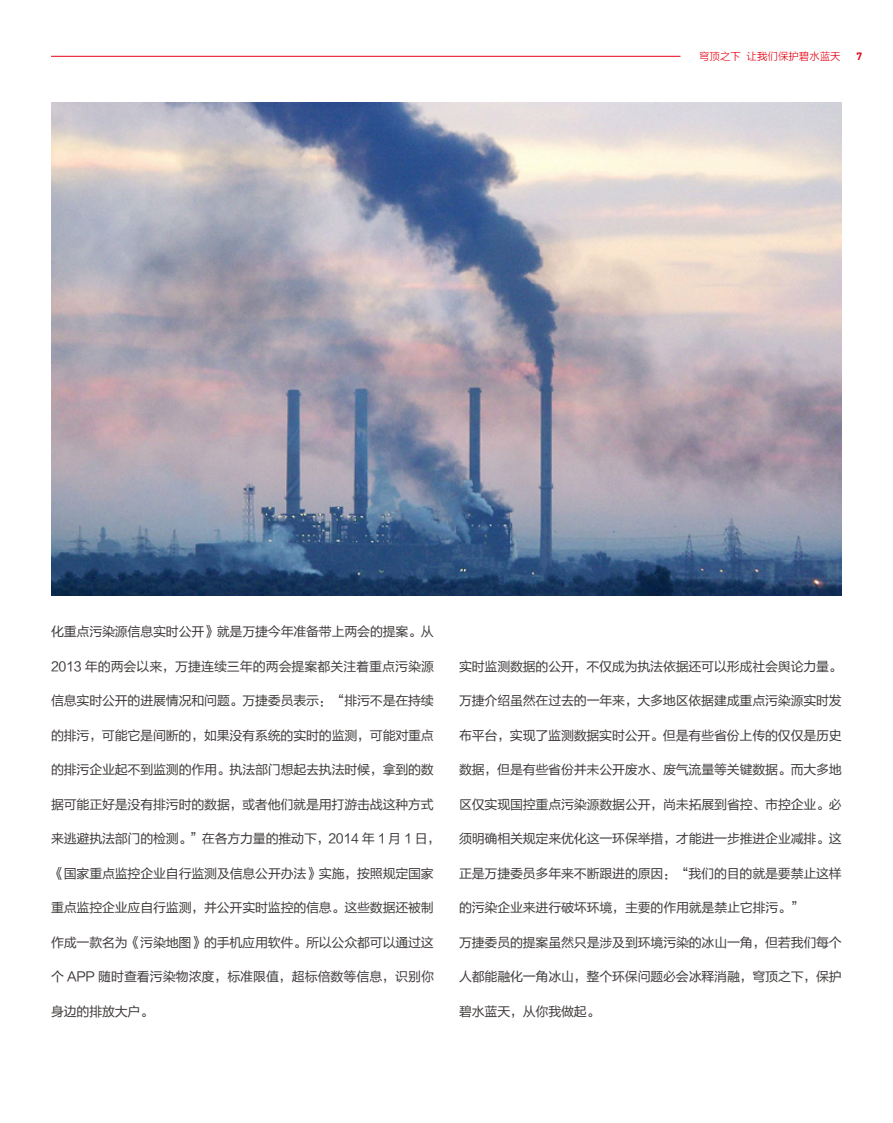
<style>
.page{position:relative;width:893px;height:1123px;background:#fff}
.page>*{position:absolute;margin:0;border:0;box-sizing:border-box;transform-origin:0 0}
.t1{font:12.9px "FZLTHK GBK1 0";letter-spacing:-.015em;color:#3e3a39}
.t2{font:10.5px "FZLTXHK";letter-spacing:-.005em;color:#e60012}
.t3{font:700 10.5px "DIN";color:#e60012}
</style>
<div class="page">
<hr style="left:51px;top:56px;width:629px;height:1px;background:#e60012">
<img style="left:51px;top:102px;width:791px;height:493px">
<p class="t2" style="left:699px;top:51px;width:143px">穹顶之下 让我们保护碧水蓝天</p>
<p class="t3" style="left:856px;top:49px;width:7px">7</p>
<p class="t1" style="left:51px;top:624px;width:384px">化重点污染源信息实时公开》就是万捷今年准备带上两会的提案。从</p>
<p class="t1" style="left:51px;top:659px;width:384px">2013 年的两会以来，万捷连续三年的两会提案都关注着重点污染源</p>
<p class="t1" style="left:51px;top:693px;width:384px">信息实时公开的进展情况和问题。万捷委员表示：“排污不是在持续</p>
<p class="t1" style="left:51px;top:728px;width:384px">的排污，可能它是间断的，如果没有系统的实时的监测，可能对重点</p>
<p class="t1" style="left:51px;top:762px;width:384px">的排污企业起不到监测的作用。执法部门想起去执法时候，拿到的数</p>
<p class="t1" style="left:51px;top:797px;width:384px">据可能正好是没有排污时的数据，或者他们就是用打游击战这种方式</p>
<p class="t1" style="left:51px;top:831px;width:391px">来逃避执法部门的检测。”在各方力量的推动下，2014 年 1 月 1 日，</p>
<p class="t1" style="left:51px;top:866px;width:384px">《国家重点监控企业自行监测及信息公开办法》实施，按照规定国家</p>
<p class="t1" style="left:51px;top:900px;width:384px">重点监控企业应自行监测，并公开实时监控的信息。这些数据还被制</p>
<p class="t1" style="left:51px;top:935px;width:384px">作成一款名为《污染地图》的手机应用软件。所以公众都可以通过这</p>
<p class="t1" style="left:51px;top:969px;width:384px">个 APP 随时查看污染物浓度，标准限值，超标倍数等信息，识别你</p>
<p class="t1" style="left:51px;top:1004px;width:104px">身边的排放大户。</p>
<p class="t1" style="left:459px;top:659px;width:384px">实时监测数据的公开，不仅成为执法依据还可以形成社会舆论力量。</p>
<p class="t1" style="left:459px;top:693px;width:384px">万捷介绍虽然在过去的一年来，大多地区依据建成重点污染源实时发</p>
<p class="t1" style="left:459px;top:728px;width:384px">布平台，实现了监测数据实时公开。但是有些省份上传的仅仅是历史</p>
<p class="t1" style="left:459px;top:762px;width:384px">数据，但是有些省份并未公开废水、废气流量等关键数据。而大多地</p>
<p class="t1" style="left:459px;top:797px;width:384px">区仅实现国控重点污染源数据公开，尚未拓展到省控、市控企业。必</p>
<p class="t1" style="left:459px;top:831px;width:384px">须明确相关规定来优化这一环保举措，才能进一步推进企业减排。这</p>
<p class="t1" style="left:459px;top:866px;width:384px">正是万捷委员多年来不断跟进的原因：“我们的目的就是要禁止这样</p>
<p class="t1" style="left:459px;top:900px;width:346px">的污染企业来进行破坏环境，主要的作用就是禁止它排污。”</p>
<p class="t1" style="left:459px;top:935px;width:384px">万捷委员的提案虽然只是涉及到环境污染的冰山一角，但若我们每个</p>
<p class="t1" style="left:459px;top:969px;width:384px">人都能融化一角冰山，整个环保问题必会冰释消融，穹顶之下，保护</p>
<p class="t1" style="left:459px;top:1004px;width:142px">碧水蓝天，从你我做起。</p>
</div>
